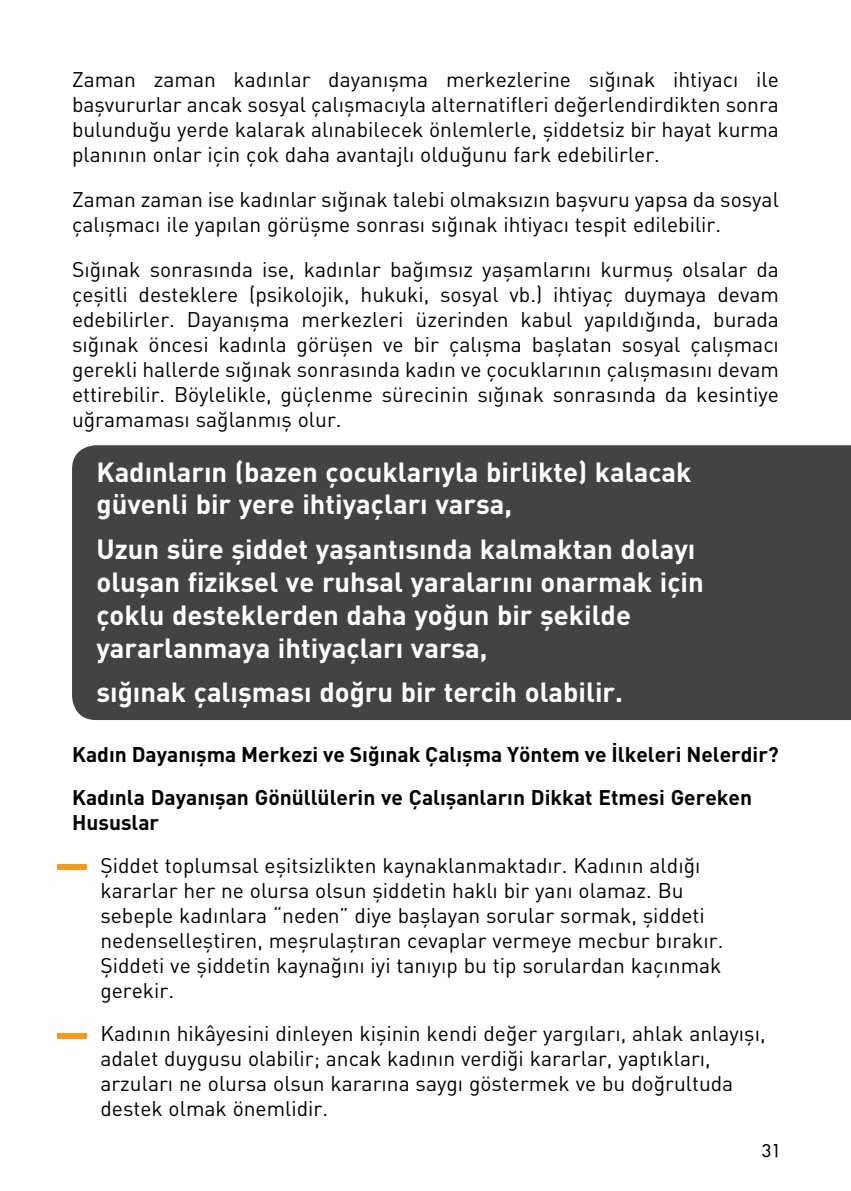
<style>
.page{position:relative;width:851px;height:1191px;background:#fff}
.page>*{position:absolute;margin:0;border:0;box-sizing:border-box;transform-origin:0 0}
.t1{font:700 27.4px/32.8px "DIN";color:#fff}
.t2{font:21px/25px "DIN";color:#000}
.t3{font:700 21px/43px "DIN";color:#000}
.t4{font:17px "Futura";color:#000}
</style>
<div class="page">
<div style="left:72px;top:445px;width:778px;height:275px;background:#434343"></div>
<svg style="left:57px;top:864px;width:30px;height:5px"></svg>
<svg style="left:57px;top:1033px;width:30px;height:5px"></svg>
<p class="t2" style="left:72px;top:66px;width:708px;text-align:justify">Zaman zaman kadınlar dayanışma merkezlerine sığınak ihtiyacı ile başvururlar ancak sosyal çalışmacıyla alternatifleri değerlendirdikten sonra bulunduğu yerde kalarak alınabilecek önlemlerle, şiddetsiz bir hayat kurma planının onlar için çok daha avantajlı olduğunu fark edebilirler.</p>
<p class="t2" style="left:72px;top:186px;width:708px">Zaman zaman ise kadınlar sığınak talebi olmaksızın başvuru yapsa da sosyal çalışmacı ile yapılan görüşme sonrası sığınak ihtiyacı tespit edilebilir.</p>
<p class="t2" style="left:72px;top:256px;width:708px;text-align:justify">Sığınak sonrasında ise, kadınlar bağımsız yaşamlarını kurmuş olsalar da çeşitli desteklere (psikolojik, hukuki, sosyal vb.) ihtiyaç duymaya devam edebilirler. Dayanışma merkezleri üzerinden kabul yapıldığında, burada sığınak öncesi kadınla görüşen ve bir çalışma başlatan sosyal çalışmacı gerekli hallerde sığınak sonrasında kadın ve çocuklarının çalışmasını devam ettirebilir. Böylelikle, güçlenme sürecinin sığınak sonrasında da kesintiye uğramaması sağlanmış olur.</p>
<h1 class="t1" style="left:96px;top:454px;width:596px">Kadınların (bazen çocuklarıyla birlikte) kalacak güvenli bir yere ihtiyaçları varsa,</h1>
<h1 class="t1" style="left:96px;top:531px;width:609px">Uzun süre şiddet yaşantısında kalmaktan dolayı oluşan fiziksel ve ruhsal yaralarını onarmak için çoklu desteklerden daha yoğun bir şekilde yararlanmaya ihtiyaçları varsa,</h1>
<h1 class="t1" style="left:96px;top:675px;width:528px">sığınak çalışması doğru bir tercih olabilir.</h1>
<p class="t3" style="left:72px;top:732px;width:708px">Kadın Dayanışma Merkezi ve Sığınak Çalışma Yöntem ve İlkeleri Nelerdir?<br>Kadınla Dayanışan Gönüllülerin ve Çalışanların Dikkat Etmesi Gereken</p>
<p class="t3" style="left:72px;top:800px;width:89px">Hususlar</p>
<p class="t2" style="left:100px;top:852px;width:624px">Şiddet toplumsal eşitsizlikten kaynaklanmaktadır. Kadının aldığı kararlar her ne olursa olsun şiddetin haklı bir yanı olamaz. Bu sebeple kadınlara “neden” diye başlayan sorular sormak, şiddeti nedenselleştiren, meşrulaştıran cevaplar vermeye mecbur bırakır.<br>Şiddeti ve şiddetin kaynağını iyi tanıyıp bu tip sorulardan kaçınmak gerekir.</p>
<p class="t2" style="left:100px;top:1020px;width:666px">Kadının hikâyesini dinleyen kişinin kendi değer yargıları, ahlak anlayışı, adalet duygusu olabilir; ancak kadının verdiği kararlar, yaptıkları, arzuları ne olursa olsun kararına saygı göstermek ve bu doğrultuda destek olmak önemlidir.</p>
<p class="t4" style="left:761px;top:1139px;width:21px">31</p>
</div>
